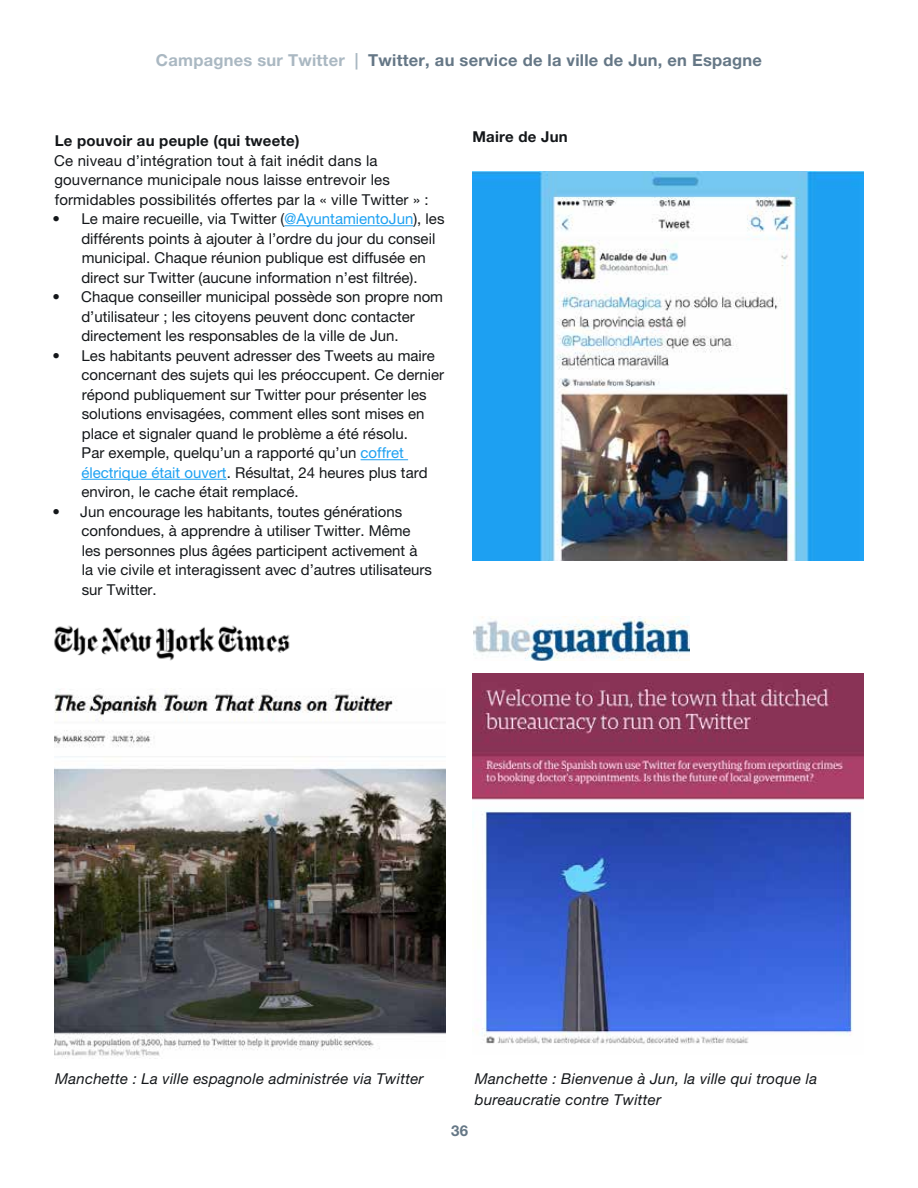
<style>
.page{position:relative;width:918px;height:1188px;background:#fff}
.page>*{position:absolute;margin:0;border:0;box-sizing:border-box;transform-origin:0 0}
.t1{font:700 16.5px "Helvetica Neue LT Pro";letter-spacing:.015em;color:#657786}
.t2{font:15px/19.5px "Helvetica Neue LT Pro";color:#14171a}
.t3{font:italic 15px/21px "Helvetica Neue LT Pro";letter-spacing:.015em;color:#14171a}
.t4{font:700 15px "Helvetica Neue LT Pro";letter-spacing:.015em;color:#14171a}
.t5{font:700 15px "Helvetica Neue LT Pro";color:#657786}
.s1{color:#aab8c2}
.s2{font-weight:700}
.s3{color:#1da1f2}
</style>
<div class="page">
<hr style="left:284px;top:225px;width:129px;height:1px;background:#1da1f2">
<hr style="left:361px;top:459px;width:47px;height:1px;background:#1da1f2">
<hr style="left:81px;top:479px;width:146px;height:1px;background:#1da1f2">
<img style="left:472px;top:171px;width:392px;height:389px">
<img style="left:54px;top:689px;width:392px;height:370px">
<img style="left:54px;top:625px;width:236px;height:36px">
<img style="left:472px;top:674px;width:392px;height:370px">
<img style="left:474px;top:617px;width:216px;height:43px">
<p class="t1" style="left:156px;top:50px;width:608px"><span class="s1">Campagnes sur Twitter |</span> Twitter, au service de la ville de Jun, en Espagne</p>
<p class="t4" style="left:55px;top:132px;width:246px">Le pouvoir au peuple (qui tweete)</p>
<p class="t2" style="left:54px;top:150px;width:376px">Ce niveau d’intégration tout à fait inédit dans la gouvernance municipale nous laisse entrevoir les formidables possibilités offertes par la « ville Twitter » :</p>
<p class="t2" style="left:81px;top:209px;width:365px;text-indent:-29px"><span class="s2">•</span> Le maire recueille, via Twitter (<span class="s3">@AyuntamientoJun</span>), les différents points à ajouter à l’ordre du jour du conseil municipal. Chaque réunion publique est diffusée en direct sur Twitter (aucune information n’est filtrée).</p>
<p class="t2" style="left:81px;top:287px;width:363px;text-indent:-29px"><span class="s2">•</span> Chaque conseiller municipal possède son propre nom d’utilisateur ; les citoyens peuvent donc contacter directement les responsables de la ville de Jun.</p>
<p class="t2" style="left:81px;top:345px;width:364px;text-indent:-29px"><span class="s2">•</span> Les habitants peuvent adresser des Tweets au maire concernant des sujets qui les préoccupent. Ce dernier répond publiquement sur Twitter pour présenter les solutions envisagées, comment elles sont mises en place et signaler quand le problème a été résolu.<br>Par exemple, quelqu’un a rapporté qu’un <span class="s3">coffret électrique était ouvert</span>. Résultat, 24 heures plus tard environ, le cache était remplacé.</p>
<p class="t2" style="left:81px;top:501px;width:352px;text-indent:-29px"><span class="s2">•</span> Jun encourage les habitants, toutes générations confondues, à apprendre à utiliser Twitter. Même les personnes plus âgées participent activement à la vie civile et interagissent avec d’autres utilisateurs sur Twitter.</p>
<p class="t4" style="left:472px;top:127px;width:97px">Maire de Jun</p>
<p class="t3" style="left:55px;top:1068px;width:370px">Manchette : La ville espagnole administrée via Twitter</p>
<p class="t3" style="left:475px;top:1068px;width:344px">Manchette : Bienvenue à Jun, la ville qui troque la bureaucratie contre Twitter</p>
<p class="t5" style="left:451px;top:1122px;width:18px">36</p>
</div>
